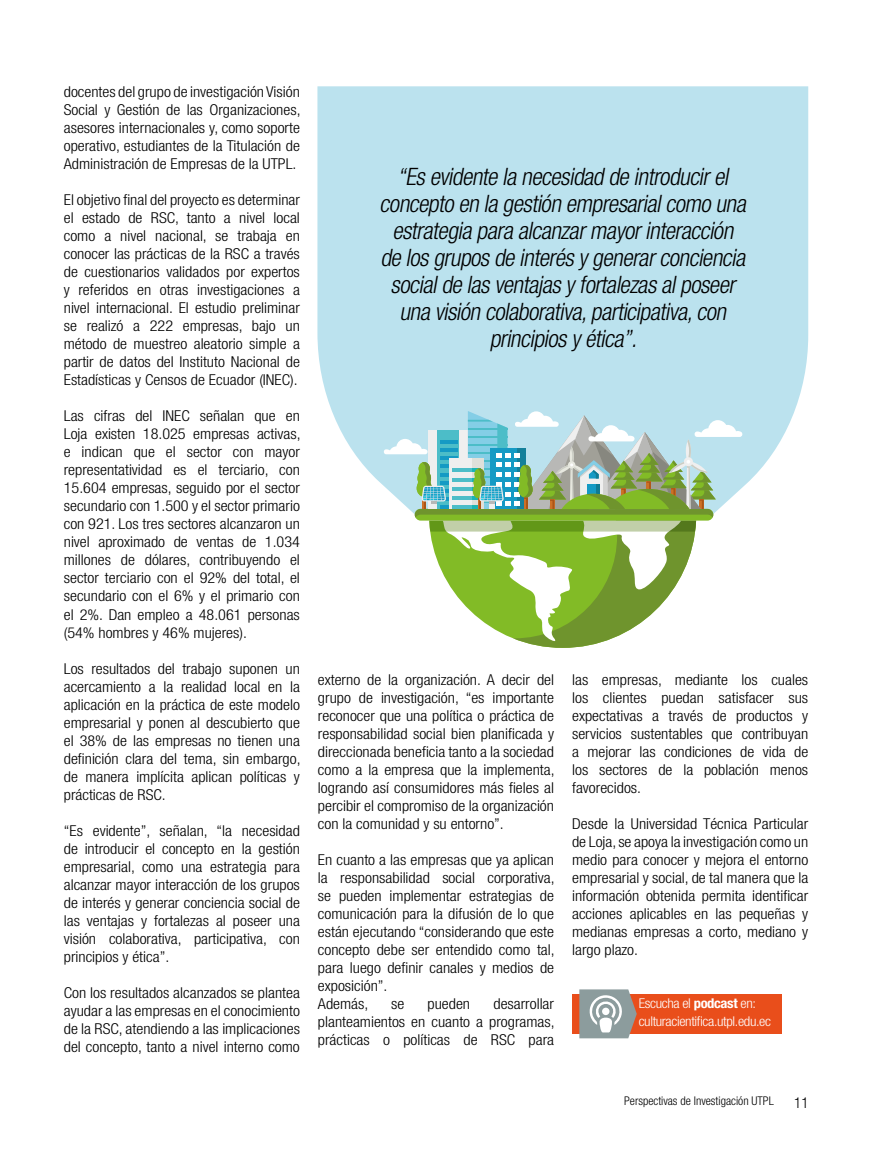
<style>
.page{position:relative;width:872px;height:1149px;background:#fff}
.page>*{position:absolute;margin:0;border:0;box-sizing:border-box;transform-origin:0 0}
.t1{font:italic 300 condensed 24px/27px "Helvetica Neue";color:#000;text-align:center}
.t2{font:300 condensed 15px/18px "Helvetica Neue";color:#000;text-align:justify;scale:1.08 1}
.t3{font:300 condensed 15px "Helvetica Neue";color:#000}
.t4{font:300 condensed 13.5px/18px "Helvetica Neue";letter-spacing:-.025em;color:#fff;scale:1.08 1}
.t5{font:300 condensed 12px "Helvetica Neue";color:#000}
.s1{font-weight:700}
</style>
<div class="page">
<div style="left:317px;top:86px;width:491px;height:401px;background:#bbe2ee"></div>
<svg style="left:383px;top:411px;width:360px;height:236px"></svg>
<div style="left:572px;top:993px;width:209px;height:40px;background:#e94e1b"></div>
<svg style="left:579px;top:989px;width:58px;height:48px;background:#a7aaa8"></svg>
<div style="left:602px;top:1007px;width:7px;height:7px;background:#fff;border-radius:50%"></div>
<p class="t2" style="left:64px;top:83px;width:221px">docentes del grupo de investigación Visión Social y Gestión de las Organizaciones, asesores internacionales y, como soporte operativo, estudiantes de la Titulación de Administración de Empresas de la UTPL.</p>
<p class="t2" style="left:64px;top:191px;width:220px">El objetivo final del proyecto es determinar el estado de RSC, tanto a nivel local como a nivel nacional, se trabaja en conocer las prácticas de la RSC a través de cuestionarios validados por expertos y referidos en otras investigaciones a nivel internacional. El estudio preliminar se realizó a 222 empresas, bajo un método de muestreo aleatorio simple a partir de datos del Instituto Nacional de Estadísticas y Censos de Ecuador (INEC).</p>
<p class="t2" style="left:64px;top:407px;width:221px">Las cifras del INEC señalan que en Loja existen 18.025 empresas activas, e indican que el sector con mayor representatividad es el terciario, con 15.604 empresas, seguido por el sector secundario con 1.500 y el sector primario con 921. Los tres sectores alcanzaron un nivel aproximado de ventas de 1.034 millones de dólares, contribuyendo el sector terciario con el 92% del total, el secundario con el 6% y el primario con el 2%. Dan empleo a 48.061 personas (54% hombres y 46% mujeres).</p>
<p class="t2" style="left:64px;top:659px;width:221px">Los resultados del trabajo suponen un acercamiento a la realidad local en la aplicación en la práctica de este modelo empresarial y ponen al descubierto que el 38% de las empresas no tienen una definición clara del tema, sin embargo, de manera implícita aplican políticas y prácticas de RSC.</p>
<p class="t2" style="left:64px;top:821px;width:220px">“Es evidente”, señalan, “la necesidad de introducir el concepto en la gestión empresarial, como una estrategia para alcanzar mayor interacción de los grupos de interés y generar conciencia social de las ventajas y fortalezas al poseer una visión colaborativa, participativa, con principios y ética”.</p>
<p class="t2" style="left:64px;top:983px;width:220px">Con los resultados alcanzados se plantea ayudar a las empresas en el conocimiento de la RSC, atendiendo a las implicaciones del concepto, tanto a nivel interno como</p>
<p class="t1" style="left:380px;top:163px;width:373px">“Esevidentelanecesidad deintroducirel conceptoen lagestión empresarialcomouna estrategiaparaalcanzarmayorinteracción delosgruposdeinterésygenerarconciencia socialdelasventajasyfortalezasalposeer unavisión colaborativa,participativa,con principiosyética”.</p>
<p class="t2" style="left:318px;top:670px;width:221px">externo de la organización. A decir del grupo de investigación, “es importante reconocer que una política o práctica de responsabilidad social bien planificada y direccionada beneficia tanto a la sociedad como a la empresa que la implementa, logrando así consumidores más fieles al percibir el compromiso de la organización con la comunidad y su entorno”.</p>
<p class="t2" style="left:318px;top:850px;width:221px;text-align:left">En cuanto a las empresas que ya aplican la responsabilidad social corporativa, se pueden implementar estrategias de comunicación para la difusión de lo que están ejecutando “considerando que este concepto debe ser entendido como tal, para luego definir canales y medios de exposición”.<br>Además,</p>
<p class="t2" style="left:318px;top:994px;width:221px;text-indent:175px">desarrollar planteamientos en cuanto a programas, prácticas o políticas de RSC para</p>
<p class="t2" style="left:391px;top:994px;width:14px">se</p>
<p class="t2" style="left:427px;top:994px;width:41px">pueden</p>
<p class="t2" style="left:572px;top:670px;width:220px">las empresas, mediante los cuales los clientes puedan satisfacer sus expectativas a través de productos y servicios sustentables que contribuyan a mejorar las condiciones de vida de los sectores de la población menos favorecidos.</p>
<p class="t2" style="left:572px;top:814px;width:220px">Desde la Universidad Técnica Particular de Loja, se apoya la investigación como un medio para conocer y mejora el entorno empresarial y social, de tal manera que la información obtenida permita identificar acciones aplicables en las pequeñas y medianas empresas a corto, mediano y largo plazo.</p>
<p class="t4" style="left:638px;top:993px;width:124px">Escucha el <span class="s1">podcast</span> en: culturacientifica.utpl.edu.ec</p>
<p class="t5" style="left:624px;top:1093px;width:151px">Perspectivas de Investigación UTPL</p>
<p class="t3" style="left:794px;top:1093px;width:16px">11</p>
</div>
